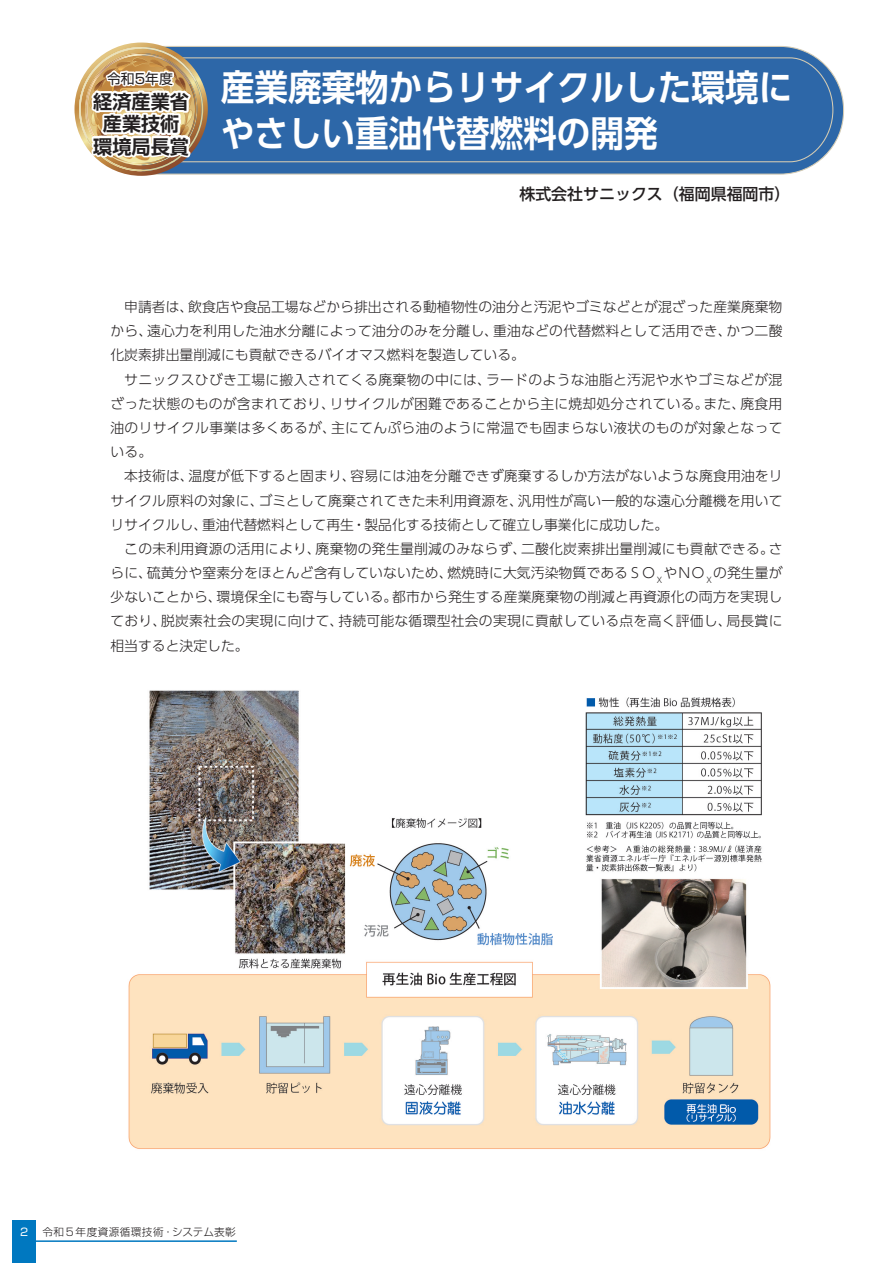
<style>
.page{position:relative;width:893px;height:1263px;background:#fff}
.page>*{position:absolute;margin:0;border:0;box-sizing:border-box;transform-origin:0 0}
.t1{font:700 36.15px/45.8px "UD Shin Go Pro De";color:#fff;scale:.93 1}
.t2{font:700 19.2px/22.4px "Shin Go Pro De";color:#231f20;text-align:center}
.t3{font:500 15.9px "UD Shin Go Pro";color:#231f20}
.t4{font:300 13.8px/24.2px "UD Shin Go Pro";letter-spacing:.015em;color:#231f20;text-align:justify}
.t5{font:13.8px "Shin Go Pro";color:#231f20}
.t6{font:300 10.65px "Shin Go Pro";letter-spacing:.04em;color:#231f20}
.t7{font:10.65px "Shin Go Pro";color:#fff}
</style>
<div class="page">
<svg style="left:141px;top:46px;width:703px;height:129px;background:#5380b1"></svg>
<div style="left:210px;top:57px;width:623px;height:105px;background:#2d67a8"></div>
<svg style="left:75px;top:47px;width:135px;height:129px"></svg>
<div style="left:13px;top:1220px;width:23px;height:43px;background:#0078c0"></div>
<hr style="left:36px;top:1240px;width:201px;height:2px;background:#0078c0">
<img style="left:128px;top:690px;width:643px;height:459px">
<p class="t5" style="left:107px;top:67px;width:67px">令和5年度</p>
<h2 class="t2" style="left:93px;top:88px;width:97px">経済産業省産業技術環境局長賞</h2>
<h1 class="t1" style="left:221px;top:63px;width:616px">産業廃棄物からリサイクルした環境にやさしい重油代替燃料の開発</h1>
<p class="t3" style="left:519px;top:181px;width:273px">株式会社サニックス（福岡県福岡市）</p>
<p class="t4" style="left:110px;top:294px;width:673px;text-indent:14px">申請者は、飲食店や食品工場などから排出される動植物性の油分と汚泥やゴミなどとが混ざった産業廃棄物から、遠心力を利用した油水分離によって油分のみを分離し、重油などの代替燃料として活用でき、かつ二酸化炭素排出量削減にも貢献できるバイオマス燃料を製造している。</p>
<p class="t4" style="left:110px;top:367px;width:674px;text-indent:14px">サニックスひびき工場に搬入されてくる廃棄物の中には、ラードのような油脂と汚泥や水やゴミなどが混ざった状態のものが含まれており、リサイクルが困難であることから主に焼却処分されている。また、廃食用油のリサイクル事業は多くあるが、主にてんぷら油のように常温でも固まらない液状のものが対象となっている。</p>
<p class="t4" style="left:110px;top:463px;width:674px;text-indent:14px">本技術は、温度が低下すると固まり、容易には油を分離できず廃棄するしか方法がないような廃食用油をリサイクル原料の対象に、ゴミとして廃棄されてきた未利用資源を、汎用性が高い一般的な遠心分離機を用いてリサイクルし、重油代替燃料として再生・製品化する技術として確立し事業化に成功した。</p>
<p class="t4" style="left:110px;top:536px;width:674px;text-indent:14px">この未利用資源の活用により、廃棄物の発生量削減のみならず、二酸化炭素排出量削減にも貢献できる。さらに、硫黄分や窒素分をほとんど含有していないため、燃焼時に大気汚染物質であるＳＯ<sub>Ｘ</sub>やＮＯ<sub>Ｘ</sub>の発生量が少ないことから、環境保全にも寄与している。都市から発生する産業廃棄物の削減と再資源化の両方を実現しており、脱炭素社会の実現に向けて、持続可能な循環型社会の実現に貢献している点を高く評価し、局長賞に相当すると決定した。</p>
<p class="t7" style="left:20px;top:1223px;width:10px">2</p>
<p class="t6" style="left:42px;top:1223px;width:195px">令和 5年度資源循環技術・システム表彰</p>
</div>
